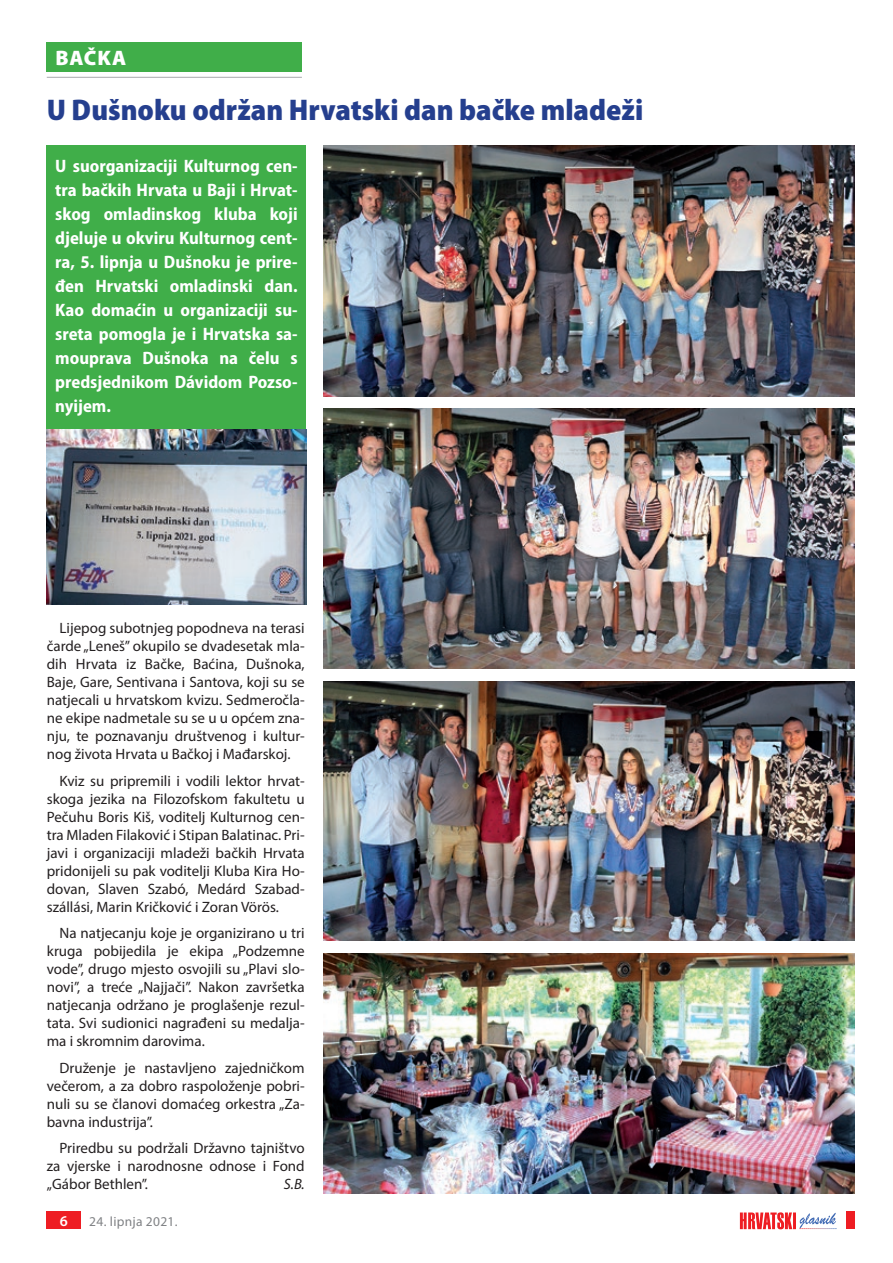
<style>
.page{position:relative;width:893px;height:1263px;background:#fff}
.page>*{position:absolute;margin:0;border:0;box-sizing:border-box;transform-origin:0 0}
.t1{font:900 semi-condensed 30px "Myriad Pro";color:#253f8e}
.t2{font:900 21px "Myriad Pro";letter-spacing:.035em;color:#fff}
.t3{font:700 semi-condensed 18px/24px "Myriad Pro";color:#fff;text-align:justify}
.t4{font:15px/18px "Myriad Pro";color:#231f20;text-align:justify}
.t5{font:italic 15px "Myriad Pro";color:#231f20}
.t6{font:600 15px "Myriad Pro";color:#fff}
.t7{font:13.5px "Myriad Pro";letter-spacing:.02em;color:#808285}
</style>
<div class="page">
<svg style="left:740px;top:1212px;width:96px;height:17px"></svg>
<div style="left:846px;top:1212px;width:9px;height:17px;background:#ee1d23"></div>
<div style="left:47px;top:1212px;width:34px;height:17px;background:#ee1d23"></div>
<div style="left:47px;top:43px;width:255px;height:29px;background:#40ae49"></div>
<hr style="left:47px;top:77px;width:255px;height:1px;background:#a8a9ad">
<div style="left:47px;top:145px;width:259px;height:285px;background:#40ae49"></div>
<img style="left:323px;top:409px;width:532px;height:259px">
<img style="left:323px;top:681px;width:532px;height:259px">
<img style="left:323px;top:145px;width:532px;height:251px">
<img style="left:323px;top:953px;width:532px;height:240px">
<img style="left:47px;top:429px;width:259px;height:176px">
<h2 class="t2" style="left:55px;top:44px;width:72px">BaČka</h2>
<h1 class="t1" style="left:47px;top:90px;width:598px">U Dušnoku održan Hrvatski dan bačke mladeži</h1>
<p class="t3" style="left:55px;top:153px;width:244px">U suorganizaciji Kulturnog cen&shy;tra bačkih Hrvata u Baji i Hrvat&shy;skog omladinskog kluba koji djeluje u okviru Kulturnog cent&shy;ra, 5. lipnja u Dušnoku je prire&shy;đen Hrvatski omladinski dan.<br>Kao domaćin u organizaciji su&shy;sreta pomogla je i Hrvatska sa&shy;mouprava Dušnoka na čelu s predsjednikom Dávidom Pozso&shy;nyijem.</p>
<p class="t4" style="left:47px;top:619px;width:259px;text-indent:13px">Lijepog subotnjeg popodneva na terasi čarde „Leneš” okupilo se dvadesetak mla&shy;dih Hrvata iz Bačke, Baćina, Dušnoka, Baje, Gare, Sentivana i Santova, koji su se natjecali u hrvatskom kvizu. Sedmeročla&shy;ne ekipe nadmetale su se u u općem zna&shy;nju, te poznavanju društvenog i kultur&shy;nog života Hrvata u Bačkoj i Mađarskoj.</p>
<p class="t4" style="left:47px;top:771px;width:259px;text-indent:13px">Kviz su pripremili i vodili lektor hrvat&shy;skoga jezika na Filozofskom fakultetu u Pečuhu Boris Kiš, voditelj Kulturnog cen&shy;tra Mladen Filaković i Stipan Balatinac. Pri&shy;javi i organizaciji mladeži bačkih Hrvata pridonijeli su pak voditelji Kluba Kira Ho&shy;dovan, Slaven Szabó, Medárd Szabad&shy;szállási, Marin Kričković i Zoran Vörös.</p>
<p class="t4" style="left:47px;top:924px;width:259px;text-indent:13px">Na natjecanju koje je organizirano u tri kruga pobijedila je ekipa „Podzemne vode”, drugo mjesto osvojili su „Plavi slo&shy;novi”, a treće „Najjači”. Nakon završetka natjecanja održano je proglašenje rezul&shy;tata. Svi sudionici nagrađeni su medalja&shy;ma i skromnim darovima.</p>
<p class="t4" style="left:47px;top:1058px;width:259px;text-indent:13px">Druženje je nastavljeno zajedničkom večerom, a za dobro raspoloženje pobri&shy;nuli su se članovi domaćeg orkestra „Za&shy;bavna industrija”.</p>
<p class="t4" style="left:47px;top:1139px;width:259px;text-indent:13px">Priredbu su podržali Državno tajništvo za vjerske i narodnosne odnose i Fond „Gábor Bethlen”.</p>
<p class="t5" style="left:284px;top:1175px;width:22px">S.B.</p>
<p class="t6" style="left:60px;top:1211px;width:10px">6</p>
<p class="t7" style="left:89px;top:1213px;width:90px">24. lipnja 2021.</p>
</div>
